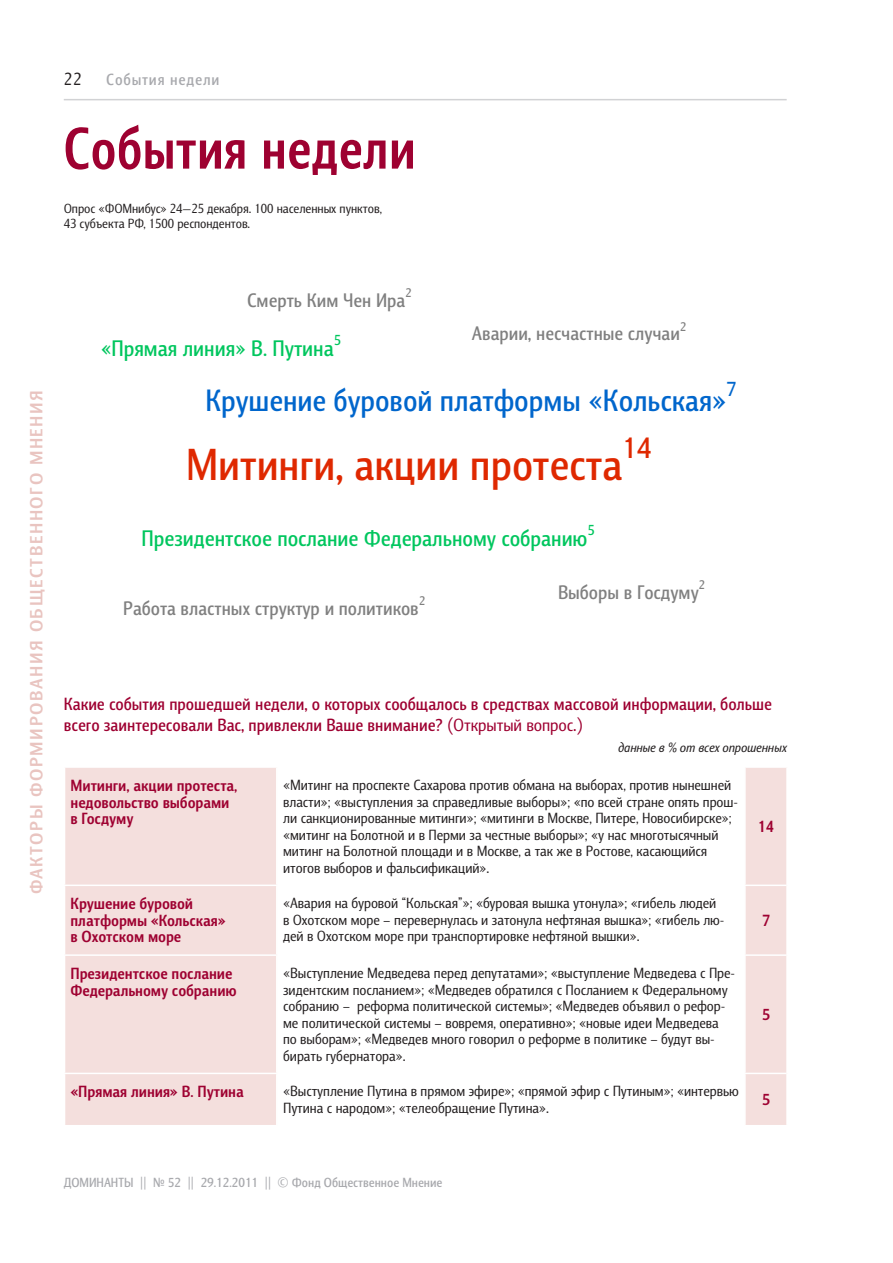
<style>
.page{position:relative;width:893px;height:1263px;background:#fff}
.page>*{position:absolute;margin:0;border:0;box-sizing:border-box;transform-origin:0 0}
.t1{font:700 60px "Barnaul Grotesk";letter-spacing:.01em;color:#9e0131;scale:.9 1}
.t2{font:500 45.6px "Barnaul Grotesk";color:#df2800}
.t3{font:500 31.5px "Barnaul Grotesk";color:#06c}
.t4{font:500 30px "Barnaul Grotesk";color:#df2800}
.t5{font:500 22.8px "Barnaul Grotesk";color:#00c65e}
.t6{font:500 20.7px "Barnaul Grotesk";color:#06c}
.t7{font:500 19.95px "Barnaul Grotesk";color:#808080}
.t8{font:500 18px/21.6px "Barnaul Grotesk";color:#9e0131}
.t9{font:700 18px "Barnaul Grotesk";letter-spacing:.085em;color:#e9c4c0;scale:1.1 1}
.t10{font:18px "Barnaul Grotesk";color:#231f20}
.t11{font:700 16.5px/16.5px "Barnaul Grotesk";color:#9e0131}
.t12{font:500 16.5px "Barnaul Grotesk";letter-spacing:.05em;color:#a8a9ad}
.t13{font:15px/16.5px "Barnaul Grotesk";color:#231f20}
.t14{font:500 15px "Barnaul Grotesk";color:#00c65e}
.t15{font:13.5px/15px "Barnaul Grotesk";color:#231f20}
.t16{font:500 13.5px "Barnaul Grotesk";color:#a8a9ad}
.t17{font:italic 13.5px "Barnaul Grotesk";color:#231f20}
.t18{font:500 12.9px "Barnaul Grotesk";color:#808080}
.s1{font-weight:400}
</style>
<div class="page">
<hr style="left:64px;top:99px;width:723px;height:1px;background:#d1d2d4">
<svg style="left:65px;top:768px;width:722px;height:357px"></svg>
<hr style="left:277px;top:884px;width:468px;height:2px;background:#fff">
<hr style="left:277px;top:954px;width:468px;height:2px;background:#fff">
<hr style="left:277px;top:1073px;width:468px;height:1px;background:#fff">
<hr style="left:744px;top:768px;width:2px;height:116px;background:#fff">
<hr style="left:744px;top:886px;width:2px;height:68px;background:#fff">
<hr style="left:744px;top:956px;width:2px;height:117px;background:#fff">
<hr style="left:744px;top:1074px;width:2px;height:51px;background:#fff">
<hr style="left:745px;top:884px;width:42px;height:2px;background:#fff">
<hr style="left:745px;top:954px;width:42px;height:2px;background:#fff">
<hr style="left:745px;top:1073px;width:42px;height:1px;background:#fff">
<hr style="left:276px;top:768px;width:1px;height:116px;background:#fff">
<hr style="left:277px;top:768px;width:1px;height:116px;background:#fff">
<hr style="left:276px;top:886px;width:1px;height:68px;background:#fff">
<hr style="left:277px;top:886px;width:1px;height:68px;background:#fff">
<hr style="left:276px;top:956px;width:1px;height:117px;background:#fff">
<hr style="left:277px;top:956px;width:1px;height:117px;background:#fff">
<hr style="left:276px;top:1074px;width:1px;height:51px;background:#fff">
<hr style="left:277px;top:1074px;width:1px;height:51px;background:#fff">
<hr style="left:64px;top:884px;width:213px;height:2px;background:#fff">
<hr style="left:64px;top:954px;width:213px;height:2px;background:#fff">
<hr style="left:64px;top:1073px;width:213px;height:1px;background:#fff">
<p class="t10" style="left:64px;top:69px;width:19px">22</p>
<p class="t12" style="left:106px;top:70px;width:115px">События недели</p>
<h1 class="t1" style="left:64px;top:113px;width:392px">События недели</h1>
<p class="t15" style="left:64px;top:201px;width:320px">Опрос «ФОМнибус» 24—25 декабря. 100 населенных пунктов,<br>43 субъекта РФ, 1500 респондентов.</p>
<p class="t9" style="left:26px;top:894px;width:459px;rotate:-90deg">Факторы формирования общественного мнения</p>
<h3 class="t7" style="left:247px;top:288px;width:160px">Смерть Ким Чен Ира</h3>
<p class="t18" style="left:405px;top:285px;width:8px">2</p>
<h3 class="t5" style="left:101px;top:335px;width:235px">«Прямая линия» В. Путина</h3>
<p class="t14" style="left:334px;top:331px;width:9px">5</p>
<h3 class="t7" style="left:472px;top:321px;width:209px">Аварии, несчастные случаи</h3>
<p class="t18" style="left:680px;top:319px;width:8px">2</p>
<h3 class="t3" style="left:205px;top:382px;width:523px">Крушение буровой платформы «Кольская»</h3>
<h3 class="t6" style="left:726px;top:377px;width:12px">7</h3>
<h2 class="t2" style="left:186px;top:438px;width:438px">Митинги, акции протеста</h2>
<h3 class="t4" style="left:622px;top:430px;width:31px">14</h3>
<h3 class="t5" style="left:141px;top:524px;width:448px">Президентское послание Федеральному собранию</h3>
<p class="t14" style="left:588px;top:521px;width:9px">5</p>
<h3 class="t7" style="left:123px;top:596px;width:297px">Работа властных структур и политиков</h3>
<p class="t18" style="left:419px;top:593px;width:8px">2</p>
<h3 class="t7" style="left:558px;top:580px;width:142px">Выборы в Госдуму</h3>
<p class="t18" style="left:699px;top:577px;width:8px">2</p>
<p class="t8" style="left:64px;top:692px;width:709px">Какие события прошедшей недели, о которых сообщалось в средствах массовой информации, больше всего заинтересовали Вас, привлекли Ваше внимание? <span class="s1">(Открытый вопрос.)</span></p>
<p class="t17" style="left:618px;top:739px;width:170px">данные в % от всех опрошенных</p>
<p class="t11" style="left:71px;top:777px;width:168px">Митинги, акции протеста, недовольство выборами в Госдуму</p>
<p class="t13" style="left:283px;top:776px;width:456px">«Митинг на проспекте Сахарова против обмана на выборах, против нынешней власти»; «выступления за справедливые выборы»; «по всей стране опять прош&shy;ли санкционированные митинги»; «митинги в Москве, Питере, Новосибирске»; «митинг на Болотной и в Перми за честные выборы»; «у нас многотысячный митинг на Болотной площади и в Москве, а так же в Ростове, касающийся итогов выборов и фальсификаций».</p>
<p class="t11" style="left:758px;top:818px;width:17px">14</p>
<p class="t11" style="left:71px;top:895px;width:157px">Крушение буровой платформы «Кольская» в Охотском море</p>
<p class="t13" style="left:283px;top:895px;width:443px">«Авария на буровой “Кольская”»; «буровая вышка утонула»; «гибель людей в Охотском море – перевернулась и затонула нефтяная вышка»; «гибель лю&shy;дей в Охотском море при транспортировке нефтяной вышки».</p>
<p class="t11" style="left:71px;top:965px;width:168px">Президентское послание<br>Федеральному собранию</p>
<p class="t13" style="left:283px;top:965px;width:453px">«Выступление Медведева перед депутатами»; «выступление Медведева с Пре&shy;зидентским посланием»; «Медведев обратился с Посланием к Федеральному собранию – реформа политической системы»; «Медведев объявил о рефор&shy;ме политической системы – вовремя, оперативно»; «новые идеи Медведева по выборам»; «Медведев много говорил о реформе в политике – будут вы&shy;бирать губернатора».</p>
<p class="t11" style="left:762px;top:912px;width:9px">7</p>
<p class="t11" style="left:762px;top:1006px;width:9px">5</p>
<p class="t11" style="left:71px;top:1083px;width:175px">«Прямая линия» В. Путина</p>
<p class="t13" style="left:283px;top:1083px;width:457px">«Выступление Путина в прямом эфире»; «прямой эфир с Путиным»; «интервью<br>Путина с народом»; «телеобращение Путина».</p>
<p class="t11" style="left:762px;top:1091px;width:9px">5</p>
<p class="t16" style="left:64px;top:1175px;width:380px">ДОМИНАНТЫ || № 52 || 29.12.2011 || © Фонд Общественное Мнение</p>
</div>
